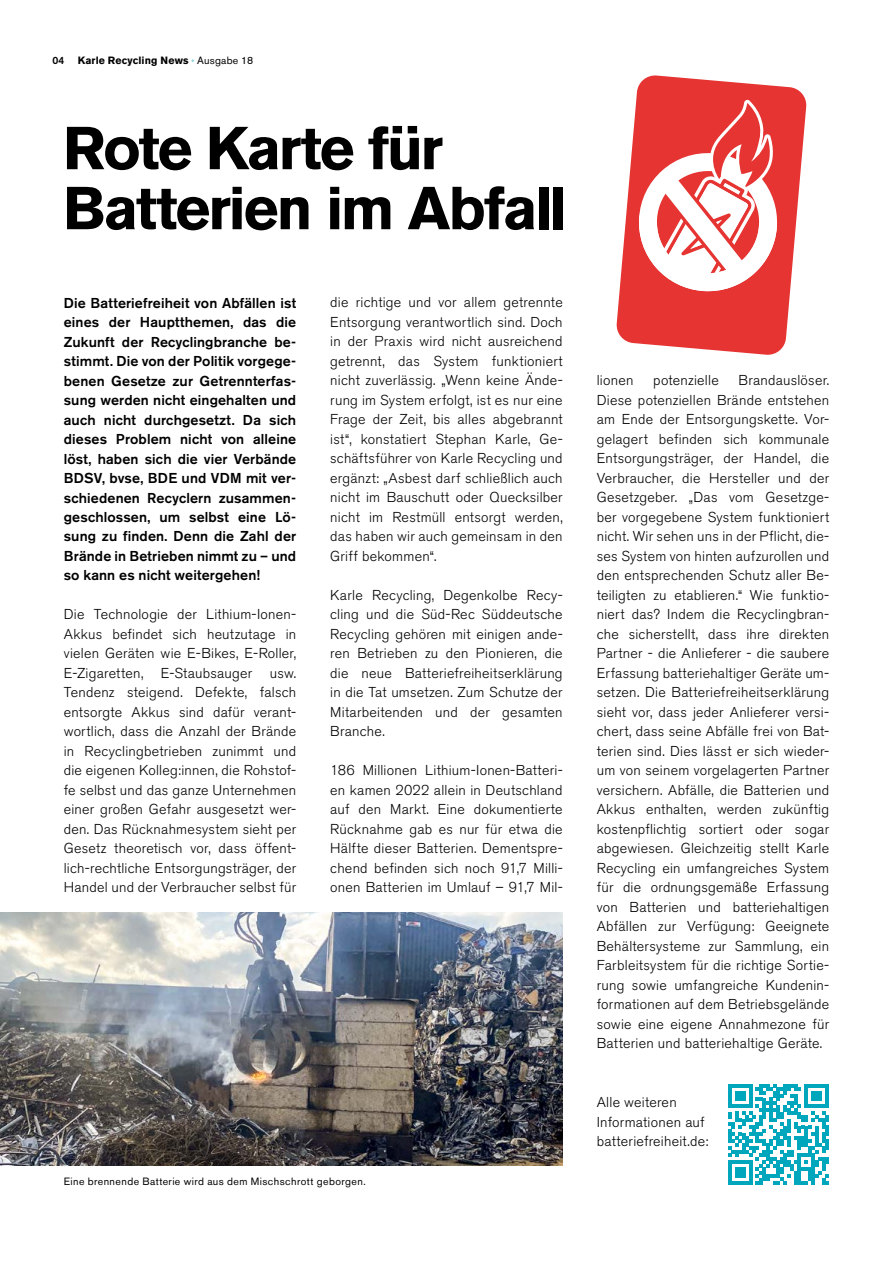
<style>
.page{position:relative;width:893px;height:1263px;background:#fff}
.page>*{position:absolute;margin:0;border:0;box-sizing:border-box;transform-origin:0 0}
.t1{font:700 60px/60px "Akzidenz Grotesk BE";letter-spacing:-.035em;color:#000}
.t2{font:300 14.25px/19.5px "Akzidenz Grotesk BE";letter-spacing:.015em;color:#000;text-align:justify}
.t3{font:500 14.25px/19.5px "Akzidenz Grotesk BE";letter-spacing:.01em;color:#000;text-align:justify}
.t4{font:10.5px "Akzidenz Grotesk BE";letter-spacing:.04em;color:#000}
.t5{font:700 10.5px "Akzidenz Grotesk BE";letter-spacing:.015em;color:#000}
.t6{font:500 10.5px "Akzidenz Grotesk BE";color:#000}
.s1{font-weight:400;color:#00a6bb}
.s2{font-weight:400}
</style>
<div class="page">
<img style="left:0;top:912px;width:563px;height:254px">
<svg style="left:616px;top:75px;width:191px;height:280px;fill:#e53432"></svg>
<svg style="left:638px;top:100px;width:140px;height:192px"></svg>
<svg style="left:728px;top:1084px;width:101px;height:101px"></svg>
<p class="t6" style="left:52px;top:54px;width:13px">04</p>
<p class="t5" style="left:78px;top:54px;width:177px">Karle Recycling News <span class="s1">˚</span> <span class="s2">Ausgabe 18</span></p>
<h1 class="t1" style="left:63px;top:119px;width:506px">Rote Karte für<br>Batterien im Abfall</h1>
<p class="t3" style="left:64px;top:293px;width:234px">Die Batteriefreiheit von Abfällen ist eines der Hauptthemen, das die Zukunft der Recyclingbranche be&shy;stimmt. Die von der Politik vorgege&shy;benen Gesetze zur Getrennterfas&shy;sung werden nicht eingehalten und auch nicht durchgesetzt. Da sich dieses Problem nicht von alleine löst, haben sich die vier Verbände BDSV, bvse, BDE und VDM mit ver&shy;schiedenen Recyclern zusammen&shy;geschlossen, um selbst eine Lö&shy;sung zu finden. Denn die Zahl der Brände in Betrieben nimmt zu – und so kann es nicht weitergehen!</p>
<p class="t2" style="left:64px;top:605px;width:234px">Die Technologie der Lithium-Ionen-Akkus befindet sich heutzutage in vielen Geräten wie E-Bikes, E-Roller, E-Zigaretten, E-Staubsauger usw.<br>Tendenz steigend. Defekte, falsch entsorgte Akkus sind dafür verant&shy;wortlich, dass die Anzahl der Brände in Recyclingbetrieben zunimmt und die eigenen Kolleg:innen, die Rohstof&shy;fe selbst und das ganze Unternehmen einer großen Gefahr ausgesetzt wer&shy;den. Das Rücknahmesystem sieht per Gesetz theoretisch vor, dass öffent&shy;lich-rechtliche Entsorgungsträger, der Handel und der Verbraucher selbst für</p>
<p class="t2" style="left:330px;top:293px;width:234px">die richtige und vor allem getrennte Entsorgung verantwortlich sind. Doch in der Praxis wird nicht ausreichend getrennt, das System funktioniert nicht zuverlässig. „Wenn keine Ände&shy;rung im System erfolgt, ist es nur eine Frage der Zeit, bis alles abgebrannt ist“, konstatiert Stephan Karle, Ge&shy;schäftsführer von Karle Recycling und ergänzt: „Asbest darf schließlich auch nicht im Bauschutt oder Quecksilber nicht im Restmüll entsorgt werden, das haben wir auch gemeinsam in den Griff bekommen“.</p>
<p class="t2" style="left:330px;top:585px;width:234px">Karle Recycling, Degenkolbe Recy&shy;cling und die Süd-Rec Süddeutsche Recycling gehören mit einigen ande&shy;ren Betrieben zu den Pionieren, die die neue Batteriefreiheitserklärung in die Tat umsetzen. Zum Schutze der Mitarbeitenden und der gesamten Branche.</p>
<p class="t2" style="left:330px;top:761px;width:234px">186 Millionen Lithium-Ionen-Batteri&shy;en kamen 2022 allein in Deutschland auf den Markt. Eine dokumentierte Rücknahme gab es nur für etwa die Hälfte dieser Batterien. Dementspre&shy;chend befinden sich noch 91,7 Milli&shy;onen Batterien im Umlauf – 91,7 Mil-</p>
<p class="t4" style="left:64px;top:1175px;width:303px">Eine brennende Batterie wird aus dem Mischschrott geborgen.</p>
<p class="t2" style="left:597px;top:371px;width:234px;text-indent:142px">Brandauslöser.<br>Diese potenziellen Brände entstehen am Ende der Entsorgungskette. Vor&shy;gelagert befinden sich kommunale Entsorgungsträger, der Handel, die Verbraucher, die Hersteller und der Gesetzgeber. „Das vom Gesetzge&shy;ber vorgegebene System funktioniert nicht. Wir sehen uns in der Pflicht, die&shy;ses System von hinten aufzurollen und den entsprechenden Schutz aller Be&shy;teiligten zu etablieren.“ Wie funktio&shy;niert das? Indem die Recyclingbran&shy;che sicherstellt, dass ihre direkten Partner - die Anlieferer - die saubere Erfassung batteriehaltiger Geräte um&shy;setzen. Die Batteriefreiheitserklärung sieht vor, dass jeder Anlieferer versi&shy;chert, dass seine Abfälle frei von Bat&shy;terien sind. Dies lässt er sich wieder&shy;um von seinem vorgelagerten Partner versichern. Abfälle, die Batterien und Akkus enthalten, werden zukünftig kostenpflichtig sortiert oder sogar abgewiesen. Gleichzeitig stellt Karle Recycling ein umfangreiches System für die ordnungsgemäße Erfassung von Batterien und batteriehaltigen Abfällen zur Verfügung: Geeignete Behältersysteme zur Sammlung, ein Farbleitsystem für die richtige Sortie&shy;rung sowie umfangreiche Kundenin&shy;formationen auf dem Betriebsgelände sowie eine eigene Annahmezone für Batterien und batteriehaltige Geräte.</p>
<p class="t2" style="left:597px;top:371px;width:38px">lionen</p>
<p class="t2" style="left:653px;top:371px;width:67px">potenzielle</p>
<p class="t2" style="left:597px;top:1093px;width:113px;text-align:left">Alle weiteren<br>Informationen auf batteriefreiheit.de:</p>
</div>
